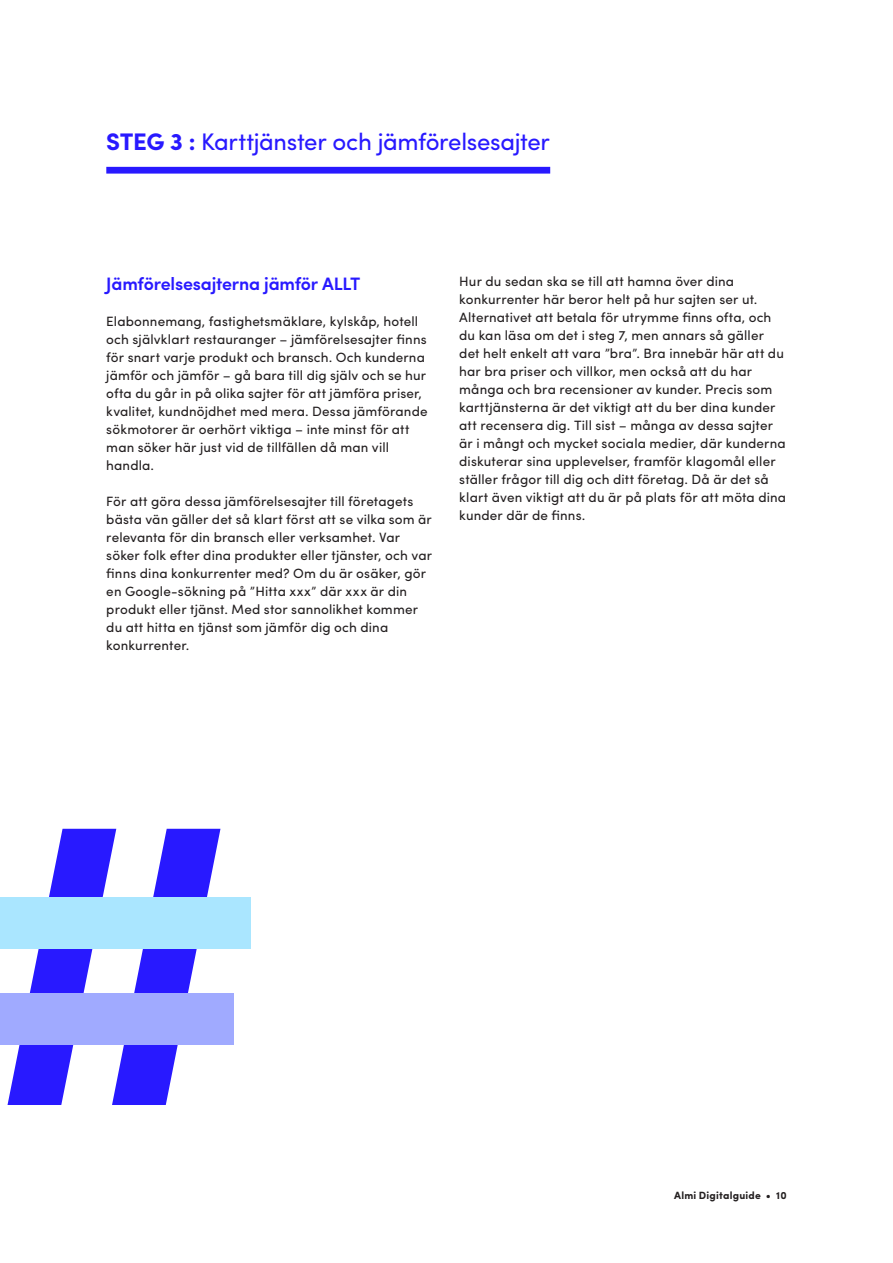
<style>
.page{position:relative;width:893px;height:1263px;background:#fff}
.page>*{position:absolute;margin:0;border:0;box-sizing:border-box;transform-origin:0 0}
.t1{font:24px "Sofia Pro";letter-spacing:-.015em;color:#2819ff}
.t2{font:600 18px "Sofia Pro";letter-spacing:-.015em;color:#2819ff}
.t3{font:13.5px/18px "Sofia Pro";letter-spacing:.01em;color:#231f20}
.t4{font:700 10.5px "Sofia Pro";letter-spacing:.02em;color:#231f20}
.s1{font-weight:700}
</style>
<div class="page">
<div style="left:106px;top:167px;width:444px;height:7px;background:#2819ff"></div>
<svg style="left:8px;top:829px;width:212px;height:276px"></svg>
<div style="left:0;top:897px;width:251px;height:52px;background:#aae6ff"></div>
<div style="left:0;top:993px;width:234px;height:52px;background:#a0aaff"></div>
<h1 class="t1" style="left:106px;top:124px;width:445px"><span class="s1">STEG 3 :</span> Karttjänster och jämförelsesajter</h1>
<h2 class="t2" style="left:106px;top:270px;width:256px">Jämförelsesajterna jämför ALLT</h2>
<p class="t3" style="left:106px;top:311px;width:323px">Elabonnemang, fastighetsmäklare, kylskåp, hotell och självklart restauranger – jämförelsesajter finns för snart varje produkt och bransch. Och kunderna jämför och jämför – gå bara till dig själv och se hur ofta du går in på olika sajter för att jämföra priser, kvalitet, kundnöjdhet med mera. Dessa jämförande sökmotorer är oerhört viktiga – inte minst för att man söker här just vid de tillfällen då man vill handla.</p>
<p class="t3" style="left:106px;top:491px;width:327px">För att göra dessa jämförelsesajter till företagets bästa vän gäller det så klart först att se vilka som är relevanta för din bransch eller verksamhet. Var söker folk efter dina produkter eller tjänster, och var finns dina konkurrenter med? Om du är osäker, gör en Google-sökning på ”Hitta xxx” där xxx är din produkt eller tjänst. Med stor sannolikhet kommer du att hitta en tjänst som jämför dig och dina konkurrenter.</p>
<p class="t3" style="left:459px;top:272px;width:328px">Hur du sedan ska se till att hamna över dina konkurrenter här beror helt på hur sajten ser ut.<br>Alternativet att betala för utrymme finns ofta, och du kan läsa om det i steg 7, men annars så gäller det helt enkelt att vara ”bra”. Bra innebär här att du har bra priser och villkor, men också att du har många och bra recensioner av kunder. Precis som karttjänsterna är det viktigt att du ber dina kunder att recensera dig. Till sist – många av dessa sajter är i mångt och mycket sociala medier, där kunderna diskuterar sina upplevelser, framför klagomål eller ställer frågor till dig och ditt företag. Då är det så klart även viktigt att du är på plats för att möta dina kunder där de finns.</p>
<p class="t4" style="left:674px;top:1187px;width:114px">Almi Digitalguide • 10</p>
</div>
